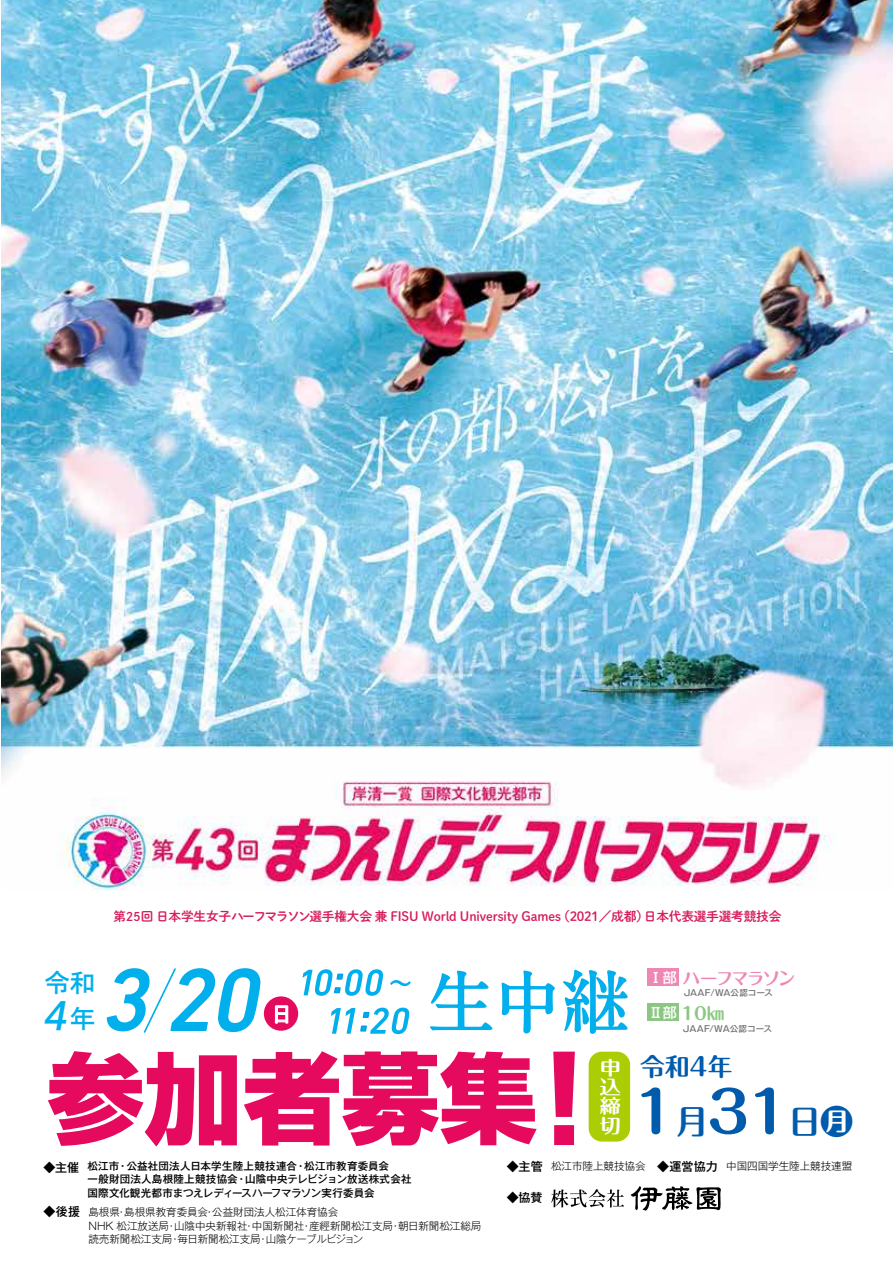
<style>
.page{position:relative;width:893px;height:1263px;background:#fff}
.page>*{position:absolute;margin:0;border:0;box-sizing:border-box;transform-origin:0 0}
.t1{font:800 98.25px "Shin Go Pro";color:#e60a5f}
.t2{font:700 56.85px "Maru Fo Pro";color:#005bac}
.t3{font:italic 37.8px "P Shuei Go Kin Std N B";color:#00afec}
.t4{font:25.05px "P Shuei Go Kin Std N B";color:#00afec}
.t5{font:700 24.75px "Maru Fo Pro";color:#005bac}
.t6{font:700 19.05px/19px "Maru Fo Pro";color:#fff;text-align:justify;scale:1.11 1}
.t7{font:700 17.25px "Maru Fo Pro";letter-spacing:-.095em;color:#ee87b4}
.t8{font:700 17.25px "Maru Fo Pro";color:#8bc782}
.t9{font:12.75px "P Shuei M Go Std N B";letter-spacing:-.02em;color:#d51c5c}
.t10{font:500 12px "Gothic MB101 Pro";color:#000}
.t11{font:300 10.5px/13.5px "Gothic MB101 Pro";color:#000}
.t12{font:500 10.5px/13.5px "Gothic MB101 Pro";letter-spacing:.015em;color:#000}
.t13{font:500 8.7px "Gothic MB101 Pro";letter-spacing:-.005em;color:#727171}
.s1{font-style:normal;font-size:25.05px}
.s2{font-size:12.6px}
.s3{font-family:"P Shuei Go Kin Std N B";font-size:11.85px}
.s4{font-family:"Shin Go Pro";font-weight:500;font-size:13.95px;color:#fff}
.s5{font-size:118.5px}
.s6{font-size:33.15px}
.s7{font-size:12px}
.s8{font-weight:500;font-size:12px}
</style>
<div class="page">
<img style="left:1px;top:0;width:892px;height:891px">
<svg style="left:551px;top:1189px;width:73px;height:18px"></svg>
<svg style="left:631px;top:1186px;width:90px;height:25px"></svg>
<div style="left:647px;top:968px;width:32px;height:18px;background:#ee87b4"></div>
<div style="left:647px;top:1004px;width:32px;height:17px;background:#8bc782"></div>
<div style="left:589px;top:1052px;width:41px;height:89px;background:#abcd03;border-radius:13px"></div>
<svg style="left:303px;top:969px;width:108px;height:66px"></svg>
<div style="left:264px;top:996px;width:34px;height:35px;background:#e60a5f;border-radius:50%"></div>
<svg style="left:275px;top:1005px;width:13px;height:19px"></svg>
<svg style="left:430px;top:971px;width:62px;height:59px"></svg>
<svg style="left:563px;top:969px;width:65px;height:65px"></svg>
<svg style="left:502px;top:970px;width:53px;height:63px"></svg>
<svg style="left:107px;top:968px;width:154px;height:65px"></svg>
<h3 class="t4" style="left:45px;top:965px;width:52px">令和</h3>
<h3 class="t3" style="left:42px;top:989px;width:55px">4<span class="s1">年</span></h3>
<p class="t9" style="left:114px;top:907px;width:669px"><span class="s2">第</span><span class="s3">25</span><span class="s2">回</span>日本学生女子ハーフマラソン選手権大会 兼 FISU World University Games（2021／成都）日本代表選手選考競技会</p>
<h3 class="t7" style="left:649px;top:964px;width:148px"><span class="s4">Ⅰ部</span>ハーフマラソン</h3>
<p class="t13" style="left:684px;top:985px;width:91px">JAAF/WA公認コース</p>
<h3 class="t8" style="left:649px;top:999px;width:77px"><span class="s4">Ⅱ部</span> 10㎞</h3>
<p class="t13" style="left:683px;top:1021px;width:91px">JAAF/WA公認コース</p>
<h1 class="t1" style="left:46px;top:1021px;width:578px">参加者募集<span class="s5">！</span></h1>
<h3 class="t6" style="left:600px;top:1056px;width:20px">申込締切</h3>
<h3 class="t5" style="left:640px;top:1047px;width:94px">令和4年</h3>
<h2 class="t2" style="left:634px;top:1066px;width:221px">1 <span class="s6">月</span>３１<span class="s6">日月</span></h2>
<p class="t12" style="left:87px;top:1158px;width:326px;text-indent:-44px"><span class="s7">◆主催</span> 松江市・公益社団法人日本学生陸上競技連合・松江市教育委員会<br>一般財団法人島根陸上競技協会・山陰中央テレビジョン放送株式会社国際文化観光都市まつえレディースハーフマラソン実行委員会</p>
<p class="t11" style="left:88px;top:1204px;width:394px;text-indent:-45px"><span class="s8">◆後援</span> 島根県・島根県教育委員会・公益財団法人松江体育協会<br>NHK 松江放送局・山陰中央新報社・中国新聞社・産經新聞松江支局・朝日新聞松江総局読売新聞松江支局・毎日新聞松江支局・山陰ケーブルビジョン</p>
<p class="t11" style="left:507px;top:1158px;width:347px"><span class="s8">◆主管</span> 松江市陸上競技協会 <span class="s8">◆運営協力</span> 中国四国学生陸上競技連盟</p>
<p class="t10" style="left:507px;top:1188px;width:37px">◆協賛</p>
</div>
